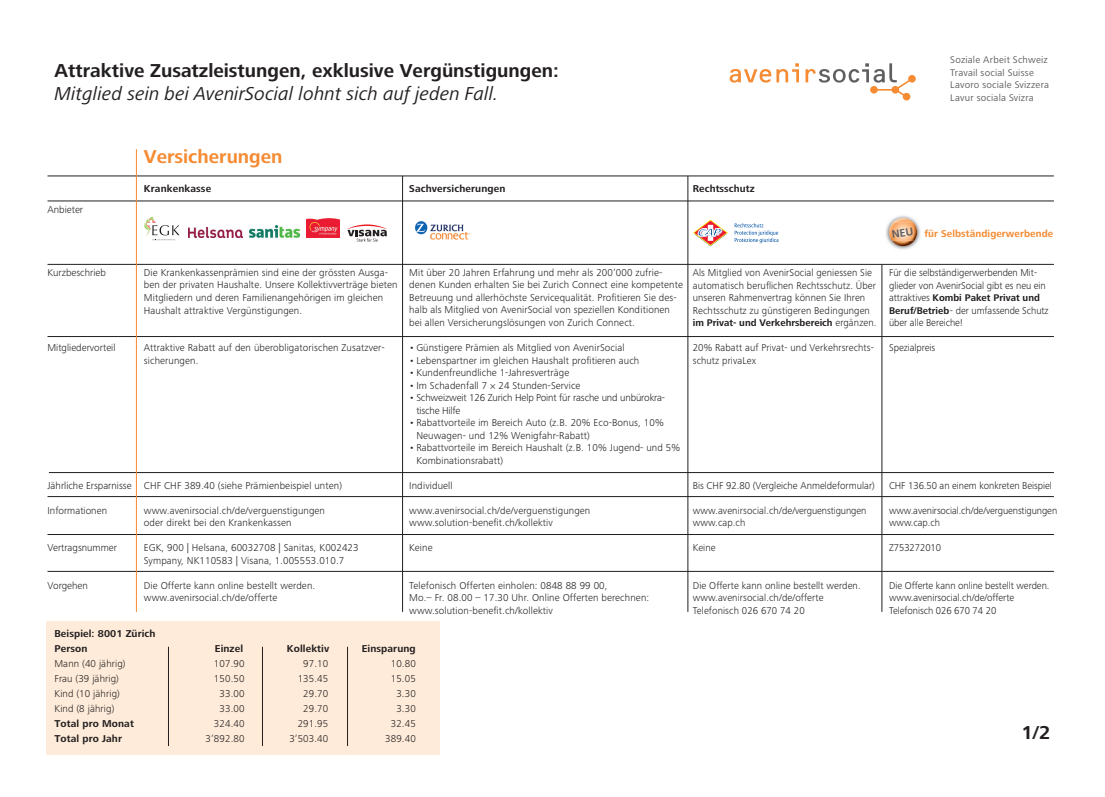
<style>
.page{position:relative;width:1105px;height:797px;background:#fff}
.page>*{position:absolute;margin:0;border:0;box-sizing:border-box;transform-origin:0 0}
.t1{font:700 19.38px "Frutiger Next LT";color:#231f20}
.t2{font:italic 19.38px "Frutiger Next LT";color:#231f20}
.t3{font:700 19.38px "Frutiger Next LT";color:#f58b32}
.t4{font:300 10.25px/12.5px "Frutiger Next Pro";letter-spacing:.01em;color:#231f20}
.t5{font:700 10.25px/15px "Frutiger Next LT";letter-spacing:.01em;color:#231f20}
.t6{font:300 10.25px/12.5px "Frutiger Next Pro";letter-spacing:-.015em;color:#231f20}
.t7{font:300 10.25px/12.5px "Frutiger Next Pro";letter-spacing:-.01em;color:#231f20}
.t8{font:700 10.25px "Frutiger Next LT";letter-spacing:.01em;color:#f58b32}
.t9{font:10px/12.5px "Frutiger Next LT";letter-spacing:.02em;color:#5f5f62}
.t10{font:700 10px "Frutiger Next LT";color:#231f20}
.s1{font-family:"Frutiger Next Pro";font-weight:300;font-size:10.25px}
.s2{font-family:"Frutiger Next LT";font-weight:700;font-size:10px}
</style>
<div class="page">
<div style="left:47px;top:621px;width:393px;height:134px;background:#feebd9"></div>
<hr style="left:168px;top:646px;width:1px;height:100px;background:#231f20">
<hr style="left:262px;top:646px;width:1px;height:100px;background:#231f20">
<hr style="left:347px;top:646px;width:1px;height:100px;background:#231f20">
<hr style="left:48px;top:176px;width:1006px;height:1px;background:#231f20">
<hr style="left:48px;top:201px;width:1006px;height:1px;background:#231f20">
<hr style="left:48px;top:264px;width:1006px;height:1px;background:#231f20">
<hr style="left:48px;top:336px;width:1006px;height:1px;background:#231f20">
<hr style="left:49px;top:472px;width:1005px;height:1px;background:#231f20">
<hr style="left:48px;top:571px;width:1006px;height:1px;background:#231f20">
<hr style="left:48px;top:496px;width:1006px;height:1px;background:#231f20">
<hr style="left:48px;top:534px;width:1006px;height:1px;background:#231f20">
<img style="left:415px;top:221px;width:55px;height:18px">
<hr style="left:402px;top:176px;width:1px;height:436px;background:#231f20">
<hr style="left:136px;top:149px;width:1px;height:463px;background:#f58b32">
<hr style="left:687px;top:176px;width:1px;height:436px;background:#231f20">
<hr style="left:881px;top:265px;width:1px;height:347px;background:#231f20">
<svg style="left:730px;top:63px;width:69px;height:20px"></svg>
<svg style="left:805px;top:63px;width:111px;height:37px"></svg>
<img style="left:886px;top:215px;width:35px;height:35px">
<img style="left:893px;top:218px;width:20px;height:4px">
<img style="left:892px;top:241px;width:22px;height:5px">
<img style="left:889px;top:222px;width:28px;height:19px">
<svg style="left:694px;top:220px;width:33px;height:26px"></svg>
<svg style="left:735px;top:223px;width:43px;height:20px"></svg>
<svg style="left:144px;top:217px;width:35px;height:23px"></svg>
<img style="left:189px;top:227px;width:53px;height:10px">
<svg style="left:347px;top:224px;width:40px;height:17px"></svg>
<img style="left:307px;top:218px;width:32px;height:20px">
<img style="left:249px;top:225px;width:50px;height:13px">
<svg style="left:892px;top:227px;width:21px;height:10px"></svg>
<h1 class="t1" style="left:55px;top:59px;width:506px">Attraktive Zusatzleistungen, exklusive Vergünstigungen:</h1>
<h1 class="t2" style="left:55px;top:83px;width:445px">Mitglied sein bei AvenirSocial lohnt sich auf jeden Fall.</h1>
<p class="t9" style="left:950px;top:53px;width:100px">Soziale Arbeit Schweiz<br>Travail social Suisse<br>Lavoro sociale Svizzera<br>Lavur sociala Svizra</p>
<p class="t4" style="left:48px;top:204px;width:37px">Anbieter</p>
<h1 class="t3" style="left:144px;top:146px;width:140px">Versicherungen</h1>
<p class="t5" style="left:144px;top:181px;width:69px">Krankenkasse</p>
<p class="t5" style="left:409px;top:181px;width:98px">Sachversicherungen</p>
<p class="t5" style="left:693px;top:181px;width:63px">Rechtsschutz</p>
<p class="t4" style="left:48px;top:266px;width:60px">Kurzbeschrieb</p>
<p class="t4" style="left:48px;top:341px;width:70px">Mitgliedervorteil</p>
<p class="t4" style="left:48px;top:479px;width:86px">Jährliche Ersparnisse</p>
<p class="t4" style="left:48px;top:504px;width:61px">Informationen</p>
<p class="t4" style="left:48px;top:541px;width:71px">Vertragsnummer</p>
<p class="t4" style="left:48px;top:579px;width:42px">Vorgehen</p>
<p class="t4" style="left:144px;top:266px;width:255px">Die Krankenkassenprämien sind eine der grössten Ausga&shy;ben der privaten Haushalte. Unsere Kollektivverträge bieten Mitgliedern und deren Familienangehörigen im gleichen Haushalt attraktive Vergünstigungen.</p>
<p class="t4" style="left:144px;top:341px;width:242px">Attraktive Rabatt auf den überobligatorischen Zusatzver&shy;sicherungen.</p>
<p class="t4" style="left:144px;top:479px;width:200px">CHF CHF 389.40 (siehe Prämienbeispiel unten)</p>
<p class="t4" style="left:144px;top:504px;width:183px">www.avenirsocial.ch/de/verguenstigungen oder direkt bei den Krankenkassen</p>
<p class="t4" style="left:144px;top:541px;width:216px">EGK, 900 | Helsana, 60032708 | Sanitas, K002423<br>Sympany, NK110583 | Visana, 1.005553.010.7</p>
<p class="t4" style="left:144px;top:579px;width:173px">Die Offerte kann online bestellt werden. www.avenirsocial.ch/de/offerte</p>
<p class="t4" style="left:409px;top:266px;width:275px">Mit über 20 Jahren Erfahrung und mehr als 200‘000 zufrie&shy;denen Kunden erhalten Sie bei Zurich Connect eine kompetente Betreuung und allerhöchste Servicequalität. Profitieren Sie des&shy;halb als Mitglied von AvenirSocial von speziellen Konditionen bei allen Versicherungslösungen von Zurich Connect.</p>
<p class="t4" style="left:409px;top:341px;width:217px">• Günstigere Prämien als Mitglied von AvenirSocial</p>
<p class="t4" style="left:409px;top:354px;width:232px">• Lebenspartner im gleichen Haushalt profitieren auch</p>
<p class="t4" style="left:409px;top:366px;width:162px">• Kundenfreundliche 1-Jahresverträge</p>
<p class="t4" style="left:409px;top:379px;width:173px">• Im Schadenfall 7 × 24 Stunden-Service</p>
<p class="t6" style="left:416px;top:391px;width:250px;text-indent:-7px">• Schweizweit 126 Zurich Help Point für rasche und unbürokra&shy;tische Hilfe</p>
<p class="t4" style="left:416px;top:416px;width:249px;text-indent:-7px">• Rabattvorteile im Bereich Auto (z.B. 20% Eco-Bonus, 10%<br>Neuwagen- und 12% Wenigfahr-Rabatt)</p>
<p class="t4" style="left:416px;top:441px;width:265px;text-indent:-7px">• Rabattvorteile im Bereich Haushalt (z.B. 10% Jugend- und 5%<br>Kombinationsrabatt)</p>
<p class="t4" style="left:409px;top:479px;width:45px">Individuell</p>
<p class="t4" style="left:409px;top:504px;width:183px">www.avenirsocial.ch/de/verguenstigungen www.solution-benefit.ch/kollektiv</p>
<p class="t4" style="left:409px;top:541px;width:25px">Keine</p>
<p class="t4" style="left:409px;top:579px;width:241px">Telefonisch Offerten einholen: 0848 88 99 00,<br>Mo.– Fr. 08.00 – 17.30 Uhr. Online Offerten berechnen: www.solution-benefit.ch/kollektiv</p>
<p class="t5" style="left:54px;top:626px;width:103px">Beispiel: 8001 Zürich<br>Person</p>
<p class="t5" style="left:215px;top:641px;width:30px">Einzel</p>
<p class="t5" style="left:287px;top:641px;width:44px">Kollektiv</p>
<p class="t5" style="left:362px;top:641px;width:55px">Einsparung</p>
<p class="t4" style="left:54px;top:657px;width:73px">Mann (40 jährig)</p>
<p class="t4" style="left:214px;top:657px;width:32px">107.90</p>
<p class="t4" style="left:303px;top:657px;width:27px">97.10</p>
<p class="t4" style="left:391px;top:657px;width:27px">10.80</p>
<p class="t4" style="left:54px;top:672px;width:66px">Frau (39 jährig)</p>
<p class="t4" style="left:214px;top:672px;width:32px">150.50</p>
<p class="t4" style="left:298px;top:672px;width:32px">135.45</p>
<p class="t4" style="left:391px;top:672px;width:27px">15.05</p>
<p class="t4" style="left:54px;top:687px;width:67px">Kind (10 jährig)</p>
<p class="t4" style="left:220px;top:687px;width:27px">33.00</p>
<p class="t4" style="left:303px;top:687px;width:27px">29.70</p>
<p class="t4" style="left:396px;top:687px;width:21px">3.30</p>
<p class="t4" style="left:54px;top:702px;width:61px">Kind (8 jährig)</p>
<p class="t4" style="left:220px;top:702px;width:27px">33.00</p>
<p class="t4" style="left:303px;top:702px;width:27px">29.70</p>
<p class="t4" style="left:396px;top:702px;width:21px">3.30</p>
<p class="t5" style="left:54px;top:716px;width:81px">Total pro Monat</p>
<p class="t4" style="left:214px;top:717px;width:32px">324.40</p>
<p class="t4" style="left:298px;top:717px;width:32px">291.95</p>
<p class="t4" style="left:391px;top:717px;width:27px">32.45</p>
<p class="t5" style="left:54px;top:731px;width:69px">Total pro Jahr</p>
<p class="t4" style="left:206px;top:732px;width:40px">3‘892.80</p>
<p class="t4" style="left:289px;top:732px;width:40px">3‘503.40</p>
<p class="t4" style="left:385px;top:732px;width:32px">389.40</p>
<p class="t4" style="left:693px;top:266px;width:185px">Als Mitglied von AvenirSocial geniessen Sie automatisch beruflichen Rechtsschutz. Über unseren Rahmenvertrag können Sie Ihren Rechtsschutz zu günstigeren Bedingungen</p>
<p class="t10" style="left:693px;top:317px;width:185px">im Privat- und Verkehrsbereich <span class="s1">ergänzen.</span></p>
<p class="t4" style="left:693px;top:341px;width:183px">20% Rabatt auf Privat- und Verkehrsrechts&shy;schutz privaLex</p>
<p class="t4" style="left:693px;top:479px;width:183px">Bis CHF 92.80 (Vergleiche Anmeldeformular)</p>
<p class="t4" style="left:693px;top:504px;width:175px">www.avenirsocial.ch/de/verguenstigungen www.cap.ch</p>
<p class="t4" style="left:693px;top:541px;width:24px">Keine</p>
<p class="t4" style="left:693px;top:579px;width:169px">Die Offerte kann online bestellt werden. www.avenirsocial.ch/de/offerte<br>Telefonisch 026 670 74 20</p>
<p class="t8" style="left:924px;top:228px;width:130px">für Selbständigerwerbende</p>
<p class="t4" style="left:889px;top:266px;width:158px">Für die selbständigerwerbenden Mit&shy;glieder von AvenirSocial gibt es neu ein</p>
<p class="t10" style="left:889px;top:292px;width:152px"><span class="s1">attraktives</span> Kombi Paket Privat und</p>
<p class="t4" style="left:889px;top:304px;width:161px"><span class="s2">Beruf/Betrieb</span>- der umfassende Schutz über alle Bereiche!</p>
<p class="t4" style="left:889px;top:341px;width:48px">Spezialpreis</p>
<p class="t4" style="left:889px;top:479px;width:164px">CHF 136.50 an einem konkreten Beispiel</p>
<p class="t7" style="left:889px;top:504px;width:170px">www.avenirsocial.ch/de/verguenstigungen www.cap.ch</p>
<p class="t4" style="left:889px;top:541px;width:54px">Z753272010</p>
<p class="t4" style="left:889px;top:579px;width:162px">Die Offerte kann online bestellt werden. www.avenirsocial.ch/de/offerte<br>Telefonisch 026 670 74 20</p>
<h1 class="t1" style="left:1021px;top:721px;width:30px">1/2</h1>
</div>
